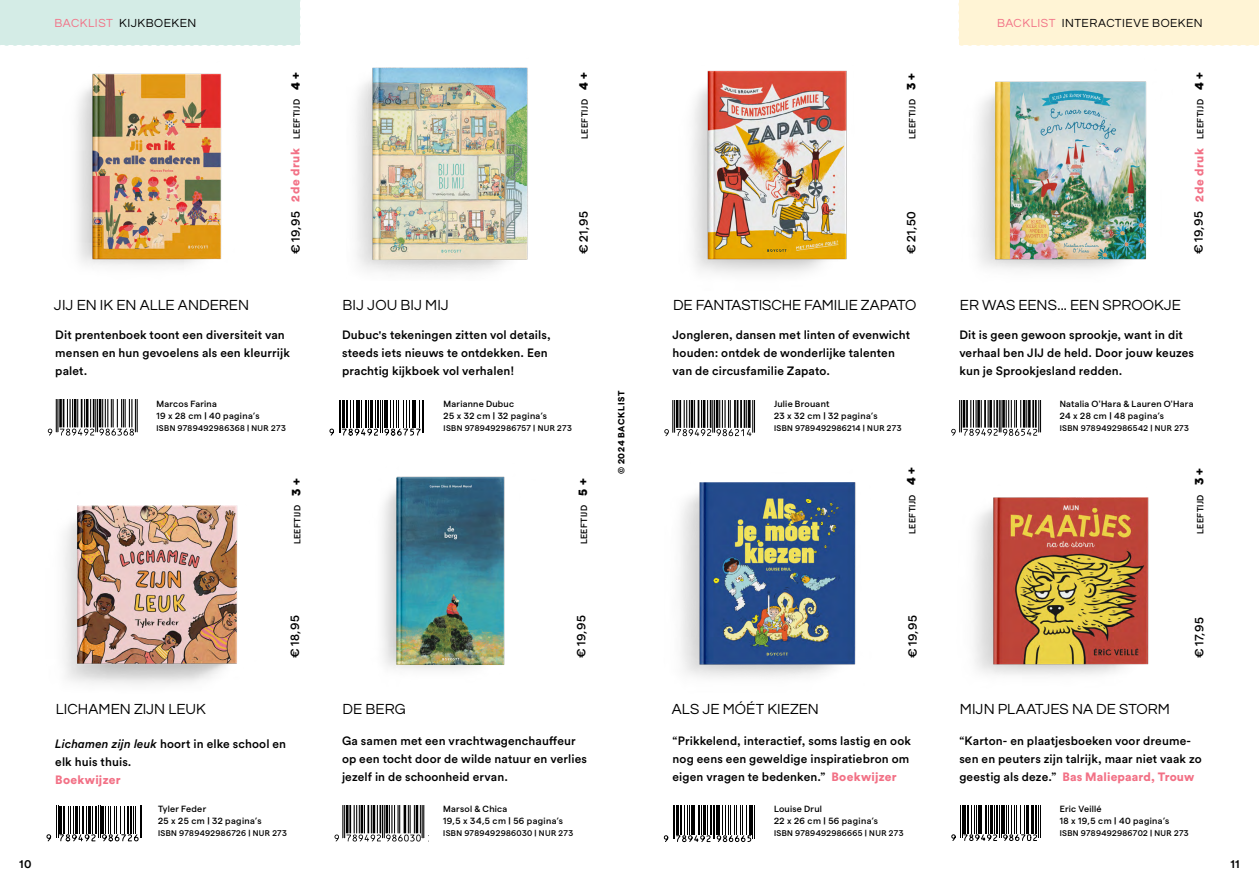
<style>
.page{position:relative;width:1259px;height:893px;background:#fff}
.page>*{position:absolute;margin:0;border:0;box-sizing:border-box;transform-origin:0 0}
.t1{font:15px "Questrial";color:#000}
.t2{font:500 12px/18px "Circular Std";letter-spacing:.01em;color:#000}
.t3{font:500 12px "Matter SQ";letter-spacing:.035em;color:#000}
.t4{font:12px "Questrial";letter-spacing:.04em;color:#000}
.t5{font:900 12px "Circular Std";letter-spacing:.035em;color:#f27186}
.t6{font:500 9px/12px "Matter SQ";letter-spacing:.035em;color:#000}
.t7{font:700 9px "Matter SQ";letter-spacing:.065em;color:#000}
.t8{font:500 8.25px "Matter SQ";letter-spacing:.04em;color:#000}
.s1{color:#f27186}
.s2{font-weight:800;font-size:12px}
.s3{font-style:italic}
.s4{font-weight:900;color:#f27186}
</style>
<div class="page">
<img style="left:77px;top:73px;width:145px;height:194px">
<img style="left:356px;top:67px;width:172px;height:206px">
<img style="left:382px;top:476px;width:123px;height:194px">
<div style="left:0;top:0;width:301px;height:46px;background:#d4ece6"></div>
<hr style="left:56px;top:400px;width:1px;height:32px;background:#000">
<hr style="left:58px;top:400px;width:1px;height:32px;background:#000">
<hr style="left:135px;top:400px;width:1px;height:32px;background:#000">
<hr style="left:137px;top:400px;width:1px;height:32px;background:#000">
<hr style="left:59px;top:400px;width:3px;height:27px;background:#000">
<svg style="left:48px;top:429px;width:4px;height:7px"></svg>
<svg style="left:60px;top:400px;width:74px;height:36px"></svg>
<hr style="left:342px;top:806px;width:1px;height:32px;background:#000">
<hr style="left:344px;top:806px;width:1px;height:32px;background:#000">
<hr style="left:422px;top:806px;width:1px;height:32px;background:#000">
<hr style="left:423px;top:806px;width:1px;height:32px;background:#000">
<svg style="left:334px;top:834px;width:5px;height:7px"></svg>
<svg style="left:346px;top:806px;width:75px;height:35px"></svg>
<hr style="left:422px;top:400px;width:1px;height:32px;background:#000">
<hr style="left:423px;top:400px;width:1px;height:32px;background:#000">
<svg style="left:329px;top:400px;width:92px;height:36px"></svg>
<div style="left:958px;top:0;width:301px;height:46px;background:#fff4d5"></div>
<img style="left:692px;top:70px;width:155px;height:204px">
<img style="left:978px;top:81px;width:169px;height:189px">
<hr style="left:672px;top:400px;width:1px;height:33px;background:#000">
<hr style="left:674px;top:400px;width:1px;height:33px;background:#000">
<hr style="left:752px;top:400px;width:1px;height:33px;background:#000">
<hr style="left:754px;top:400px;width:1px;height:33px;background:#000">
<svg style="left:664px;top:429px;width:5px;height:7px"></svg>
<svg style="left:676px;top:400px;width:75px;height:36px"></svg>
<hr style="left:752px;top:805px;width:1px;height:34px;background:#000">
<hr style="left:754px;top:805px;width:1px;height:34px;background:#000">
<svg style="left:663px;top:805px;width:88px;height:38px"></svg>
<hr style="left:1038px;top:805px;width:1px;height:33px;background:#000">
<hr style="left:1040px;top:805px;width:1px;height:33px;background:#000">
<svg style="left:951px;top:805px;width:86px;height:36px"></svg>
<hr style="left:959px;top:400px;width:1px;height:32px;background:#000">
<hr style="left:961px;top:400px;width:1px;height:32px;background:#000">
<hr style="left:999px;top:400px;width:1px;height:32px;background:#000">
<hr style="left:1000px;top:400px;width:1px;height:32px;background:#000">
<hr style="left:1038px;top:400px;width:1px;height:32px;background:#000">
<hr style="left:1040px;top:400px;width:1px;height:32px;background:#000">
<hr style="left:962px;top:400px;width:3px;height:28px;background:#000">
<hr style="left:1002px;top:400px;width:3px;height:28px;background:#000">
<hr style="left:996px;top:400px;width:2px;height:28px;background:#000">
<svg style="left:951px;top:429px;width:4px;height:7px"></svg>
<svg style="left:963px;top:400px;width:34px;height:36px"></svg>
<svg style="left:1003px;top:400px;width:34px;height:36px"></svg>
<img style="left:680px;top:482px;width:176px;height:196px">
<img style="left:974px;top:497px;width:175px;height:178px">
<hr style="left:140px;top:806px;width:1px;height:32px;background:#000">
<hr style="left:141px;top:806px;width:1px;height:32px;background:#000">
<svg style="left:46px;top:806px;width:93px;height:36px"></svg>
<img style="left:64px;top:505px;width:174px;height:180px">
<p class="t4" style="left:54px;top:15px;width:143px"><span class="s1">BACKLIST</span> KIJKBOEKEN</p>
<p class="t6" style="left:290px;top:139px;width:68px;rotate:-90deg">LEEFTIJD <span class="s2">4 +</span></p>
<p class="t5" style="left:287px;top:202px;width:55px;rotate:-90deg">2de druk</p>
<p class="t6" style="left:578px;top:139px;width:68px;rotate:-90deg">LEEFTIJD <span class="s2">4 +</span></p>
<p class="t3" style="left:287px;top:254px;width:44px;rotate:-90deg">€ 19,95</p>
<p class="t3" style="left:575px;top:254px;width:44px;rotate:-90deg">€ 21,95</p>
<p class="t1" style="left:54px;top:294px;width:196px">JIJ EN IK EN ALLE ANDEREN</p>
<p class="t1" style="left:342px;top:294px;width:108px">BIJ JOU BIJ MIJ</p>
<p class="t2" style="left:55px;top:326px;width:236px">Dit prentenboek toont een diversiteit van mensen en hun gevoelens als een kleurrijk palet.</p>
<p class="t2" style="left:342px;top:326px;width:210px">Dubuc's tekeningen zitten vol details, steeds iets nieuws te ontdekken. Een prachtig kijkboek vol verhalen!</p>
<p class="t6" style="left:156px;top:397px;width:105px">Marcos Farina<br>19 x 28 cm | 40 pagina’s</p>
<p class="t8" style="left:156px;top:422px;width:131px">ISBN 9789492986368 | NUR 273</p>
<p class="t6" style="left:291px;top:544px;width:67px;rotate:-90deg">LEEFTIJD <span class="s2">3 +</span></p>
<p class="t6" style="left:443px;top:397px;width:105px">Marianne Dubuc<br>25 x 32 cm | 32 pagina’s</p>
<p class="t8" style="left:443px;top:422px;width:130px">ISBN 9789492986757 | NUR 273</p>
<p class="t6" style="left:577px;top:544px;width:67px;rotate:-90deg">LEEFTIJD <span class="s2">5 +</span></p>
<p class="t3" style="left:286px;top:658px;width:44px;rotate:-90deg">€ 18,95</p>
<p class="t3" style="left:572px;top:658px;width:44px;rotate:-90deg">€ 19,95</p>
<p class="t1" style="left:56px;top:699px;width:151px">LICHAMEN ZIJN LEUK</p>
<p class="t1" style="left:342px;top:699px;width:64px">DE BERG</p>
<p class="t2" style="left:55px;top:734px;width:232px"><span class="s3">Lichamen zijn leuk</span> hoort in elke school en elk huis thuis.</p>
<p class="t5" style="left:55px;top:772px;width:67px">Boekwijzer</p>
<p class="t2" style="left:342px;top:731px;width:246px">Ga samen met een vrachtwagenchauffeur op een tocht door de wilde natuur en verlies jezelf in de schoonheid ervan.</p>
<p class="t6" style="left:158px;top:802px;width:105px">Tyler Feder<br>25 x 25 cm | 32 pagina’s</p>
<p class="t8" style="left:158px;top:827px;width:130px">ISBN 9789492986726 | NUR 273</p>
<p class="t6" style="left:443px;top:802px;width:121px">Marsol &amp; Chica<br>19,5 x 34,5 cm | 56 pagina’s</p>
<p class="t8" style="left:443px;top:827px;width:131px">ISBN 9789492986030 | NUR 273</p>
<p class="t7" style="left:615px;top:474px;width:85px;rotate:-90deg">© 2024 BACKLIST</p>
<p class="t4" style="left:997px;top:15px;width:207px"><span class="s1">BACKLIST</span> INTERACTIEVE BOEKEN</p>
<p class="t6" style="left:905px;top:139px;width:67px;rotate:-90deg">LEEFTIJD <span class="s2">3 +</span></p>
<p class="t6" style="left:1193px;top:139px;width:68px;rotate:-90deg">LEEFTIJD <span class="s2">4 +</span></p>
<p class="t5" style="left:1191px;top:202px;width:55px;rotate:-90deg">2de druk</p>
<p class="t3" style="left:902px;top:254px;width:44px;rotate:-90deg">€ 21,50</p>
<p class="t3" style="left:1190px;top:254px;width:44px;rotate:-90deg">€ 19,95</p>
<p class="t1" style="left:673px;top:294px;width:245px">DE FANTASTISCHE FAMILIE ZAPATO</p>
<p class="t1" style="left:960px;top:294px;width:222px">ER WAS EENS... EEN SPROOKJE</p>
<p class="t2" style="left:672px;top:326px;width:239px">Jongleren, dansen met linten of evenwicht houden: ontdek de wonderlijke talenten van de circusfamilie Zapato.</p>
<p class="t2" style="left:959px;top:326px;width:236px">Dit is geen gewoon sprookje, want in dit verhaal ben JIJ de held. Door jouw keuzes kun je Sprookjesland redden.</p>
<p class="t6" style="left:774px;top:397px;width:105px">Julie Brouant<br>23 x 32 cm | 32 pagina’s</p>
<p class="t8" style="left:774px;top:422px;width:129px">ISBN 9789492986214 | NUR 273</p>
<p class="t6" style="left:905px;top:534px;width:68px;rotate:-90deg">LEEFTIJD <span class="s2">4 +</span></p>
<p class="t6" style="left:1059px;top:397px;width:135px">Natalia O'Hara &amp; Lauren O'Hara<br>24 x 28 cm | 48 pagina’s</p>
<p class="t8" style="left:1059px;top:422px;width:131px">ISBN 9789492986542 | NUR 273</p>
<p class="t6" style="left:1193px;top:534px;width:67px;rotate:-90deg">LEEFTIJD <span class="s2">3 +</span></p>
<p class="t3" style="left:904px;top:658px;width:44px;rotate:-90deg">€ 19,95</p>
<p class="t3" style="left:1190px;top:658px;width:42px;rotate:-90deg">€ 17,95</p>
<p class="t1" style="left:672px;top:699px;width:148px">ALS JE MÓÉT KIEZEN</p>
<p class="t1" style="left:960px;top:699px;width:212px">MIJN PLAATJES NA DE STORM</p>
<p class="t2" style="left:672px;top:731px;width:240px">“Prikkelend, interactief, soms lastig en ook nog eens een geweldige inspiratiebron om eigen vragen te bedenken.” <span class="s4">Boekwijzer</span></p>
<p class="t2" style="left:959px;top:731px;width:244px">“Karton- en plaatjesboeken voor dreume&shy;sen en peuters zijn talrijk, maar niet vaak zo geestig als deze.” <span class="s4">Bas Maliepaard, Trouw</span></p>
<p class="t6" style="left:774px;top:802px;width:106px">Louise Drul<br>22 x 26 cm | 56 pagina’s</p>
<p class="t8" style="left:774px;top:827px;width:131px">ISBN 9789492986665 | NUR 273</p>
<p class="t6" style="left:1059px;top:802px;width:111px">Eric Veillé<br>18 x 19,5 cm | 40 pagina’s</p>
<p class="t8" style="left:1059px;top:827px;width:131px">ISBN 9789492986702 | NUR 273</p>
<p class="t2" style="left:19px;top:854px;width:14px">10</p>
<p class="t2" style="left:1230px;top:854px;width:11px">11</p>
</div>
